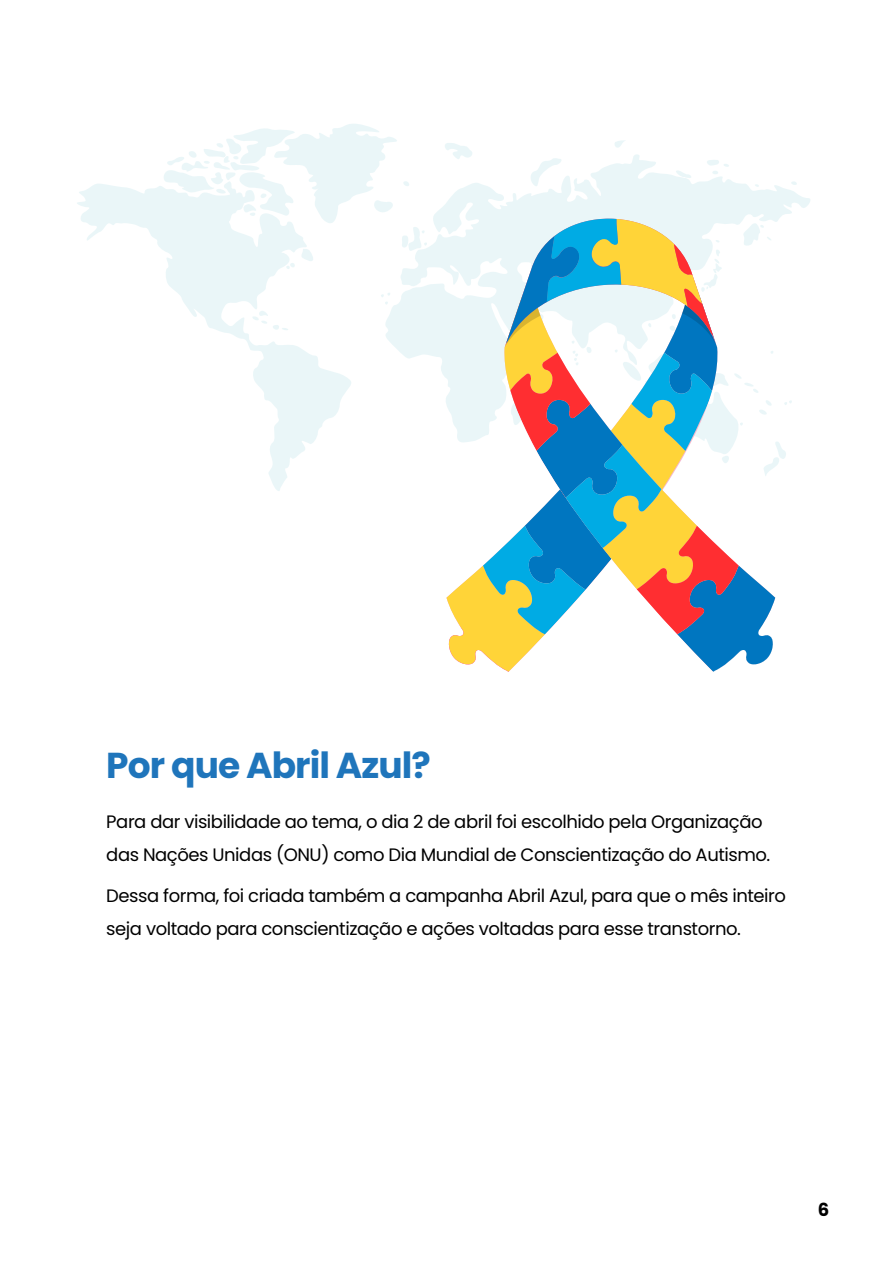
<style>
.page{position:relative;width:893px;height:1263px;background:#fff}
.page>*{position:absolute;margin:0;border:0;box-sizing:border-box;transform-origin:0 0}
.Subtitulo{font:700 36px "Poppins";letter-spacing:-.025em;color:#1f75bb}
.Texto{font:18px/33px "Poppins";letter-spacing:-.025em;color:#000}
.t1{font:700 18px "Poppins";color:#000}
</style>
<div class="page">
<svg style="left:77px;top:124px;width:733px;height:367px"></svg>
<svg style="left:446px;top:201px;width:329px;height:471px"></svg>
<p class="Subtitulo" style="left:106px;top:744px;width:326px">Por que Abril Azul?</p>
<p class="Texto" style="left:106px;top:805px;width:666px">Para dar visibilidade ao tema, o dia 2 de abril foi escolhido pela Organização das Nações Unidas (ONU) como Dia Mundial de Conscientização do Autismo.</p>
<p class="Texto" style="left:106px;top:879px;width:681px">Dessa forma, foi criada também a campanha Abril Azul, para que o mês inteiro seja voltado para conscientização e ações voltadas para esse transtorno.</p>
<p class="t1" style="left:818px;top:1199px;width:13px">6</p>
</div>
